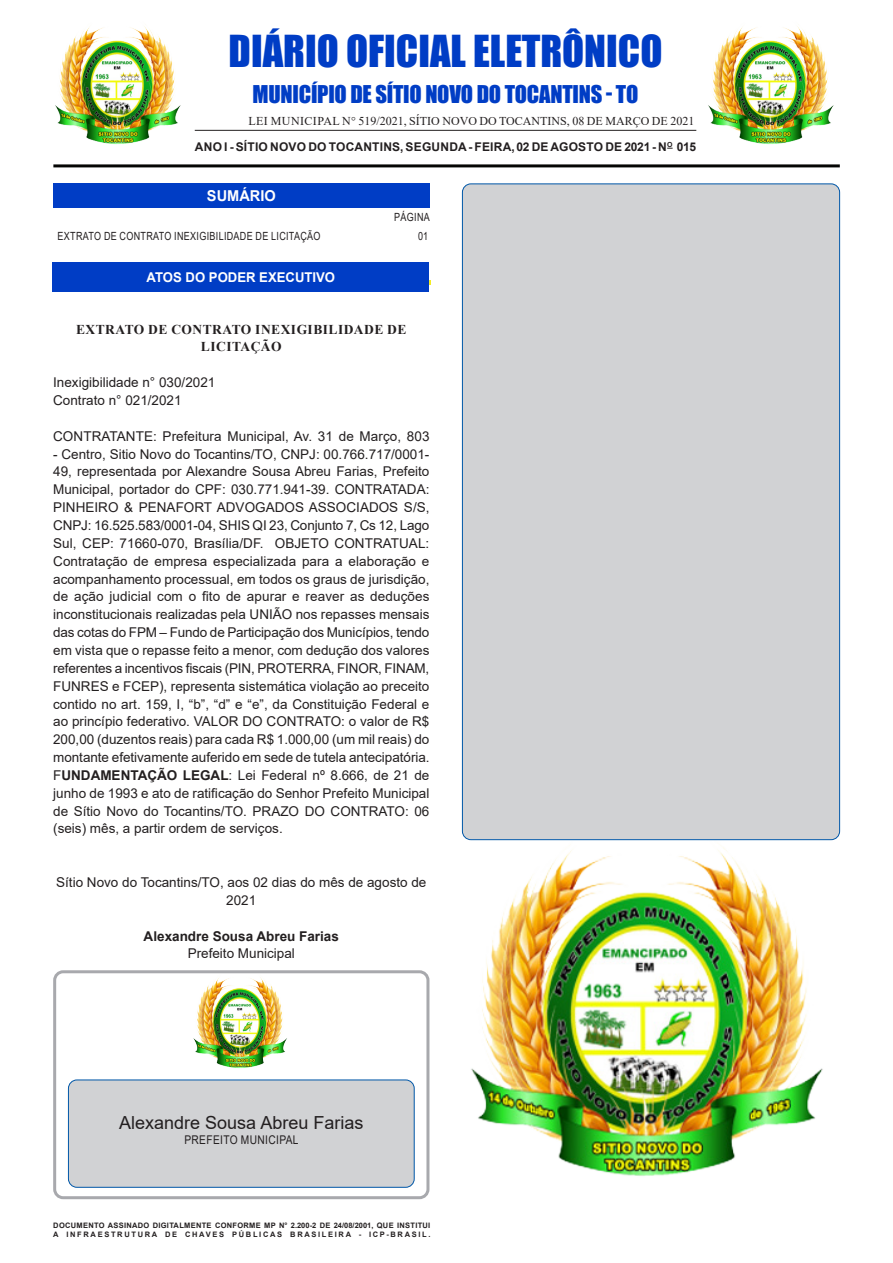
<style>
.page{position:relative;width:893px;height:1263px;background:#fff}
.page>*{position:absolute;margin:0;border:0;box-sizing:border-box;transform-origin:0 0}
.t1{font:40.5px "Impact";color:#003dc5}
.t2{font:22.5px "Impact";letter-spacing:-.01em;color:#003dc5}
.t3{font:18px "Arial";color:#231f20}
.Chancela{font:700 15px "Arial";color:#fff}
.SEM_PARAGRAFO{font:13.5px/17.9px "Arial";color:#231f20;text-align:justify}
.CIDADE{font:13.5px/17.9px "Arial";color:#231f20;text-align:center}
.TITULOS{font:700 13.5px/17.9px "Times New Roman";letter-spacing:.035em;color:#231f20;text-align:center}
.NOME{font:700 13.5px "Arial";color:#231f20}
.Chancela-2{font:700 13.5px "Arial";color:#fff}
.CARGO{font:13.5px "Arial";color:#231f20}
.t4{font:700 12px "Arial";letter-spacing:.015em;color:#231f20}
.CORPO_DE_TEXTO{font:12px "Times New Roman";color:#231f20}
.t5{font:12px "Arial";letter-spacing:.035em;color:#231f20;scale:.85 1}
.Sumario{font:11.25px "Arial";letter-spacing:.035em;color:#231f20;scale:.8 1}
.t6{font:700 7.5px "Arial";letter-spacing:.04em;color:#231f20}
.t7{font:700 7.5px "Arial";letter-spacing:.225em;color:#231f20}
.s1{font-weight:700}
</style>
<div class="page">
<hr style="left:53px;top:164px;width:787px;height:3px;background:#040503">
<hr style="left:195px;top:130px;width:501px;height:1px;background:#231f20">
<div style="left:53px;top:184px;width:376px;height:24px;background:#003dc5"></div>
<div style="left:53px;top:970px;width:376px;height:229px;border:3px solid #a8a9ad;border-radius:9px"></div>
<div style="left:68px;top:1080px;width:346px;height:107px;background:#d1d2d4;border-radius:9px"></div>
<div style="left:68px;top:1080px;width:346px;height:107px;border:1px solid #0057a8;border-radius:9px"></div>
<div style="left:54px;top:280px;width:376px;height:5px;background:#f4ec23"></div>
<div style="left:53px;top:262px;width:376px;height:30px;background:#003dc5"></div>
<img style="left:708px;top:26px;width:126px;height:118px">
<img style="left:55px;top:26px;width:126px;height:118px">
<img style="left:193px;top:977px;width:94px;height:91px">
<img style="left:469px;top:840px;width:364px;height:336px">
<div style="left:462px;top:184px;width:378px;height:656px;background:#d1d2d4;border-radius:9px"></div>
<p class="t1" style="left:229px;top:19px;width:435px">DIÁRIO OFICIAL ELETRÔNICO</p>
<p class="t2" style="left:253px;top:77px;width:387px">MUNICÍPIO DE SÍTIO NOVO DO TOCANTINS - TO</p>
<p class="CORPO_DE_TEXTO" style="left:248px;top:113px;width:447px">LEI MUNICIPAL N° 519/2021, SÍTIO NOVO DO TOCANTINS, 08 DE MARÇO DE 2021</p>
<p class="t4" style="left:195px;top:139px;width:503px">ANO I - SÍTIO NOVO DO TOCANTINS, SEGUNDA - FEIRA, 02 DE AGOSTO DE 2021 - N<sup>O</sup> 015</p>
<p class="Chancela" style="left:207px;top:185px;width:70px">SUMÁRIO</p>
<p class="Sumario" style="left:394px;top:209px;width:46px">PÁGINA</p>
<p class="Sumario" style="left:58px;top:228px;width:330px">EXTRATO DE CONTRATO INEXIGIBILIDADE DE LICITAÇÃO</p>
<p class="Sumario" style="left:418px;top:228px;width:14px">01</p>
<p class="Chancela-2" style="left:147px;top:268px;width:190px">ATOS DO PODER EXECUTIVO</p>
<p class="TITULOS" style="left:76px;top:320px;width:332px">EXTRATO DE CONTRATO INEXIGIBILIDADE DE<br>LICITAÇÃO</p>
<p class="SEM_PARAGRAFO" style="left:53px;top:373px;width:164px">Inexigibilidade n° 030/2021</p>
<p class="SEM_PARAGRAFO" style="left:53px;top:391px;width:130px">Contrato n° 021/2021</p>
<p class="SEM_PARAGRAFO" style="left:53px;top:427px;width:378px">CONTRATANTE: Prefeitura Municipal, Av. 31 de Março, 803</p>
<p class="SEM_PARAGRAFO" style="left:53px;top:445px;width:378px">- Centro, Sitio Novo do Tocantins/TO, CNPJ: 00.766.717/0001- 49, representada por Alexandre Sousa Abreu Farias, Prefeito Municipal, portador do CPF: 030.771.941-39. CONTRATADA:<br>PINHEIRO &amp; PENAFORT ADVOGADOS ASSOCIADOS S/S, CNPJ: 16.525.583/0001-04, SHIS QI 23, Conjunto 7, Cs 12, Lago Sul, CEP: 71660-070, Brasília/DF. OBJETO CONTRATUAL:<br>Contratação de empresa especializada para a elaboração e acompanhamento processual, em todos os graus de jurisdição, de ação judicial com o fito de apurar e reaver as deduções inconstitucionais realizadas pela UNIÃO nos repasses mensais das cotas do FPM – Fundo de Participação dos Municípios, tendo em vista que o repasse feito a menor, com dedução dos valores referentes a incentivos fiscais (PIN, PROTERRA, FINOR, FINAM, FUNRES e FCEP), representa sistemática violação ao preceito contido no art. 159, I, “b”, “d” e “e”, da Constituição Federal e ao princípio federativo. VALOR DO CONTRATO: o valor de R$ 200,00 (duzentos reais) para cada R$ 1.000,00 (um mil reais) do montante efetivamente auferido em sede de tutela antecipatória.<br>F<span class="s1">UNDAMENTAÇÃO LEGAL</span>: Lei Federal nº 8.666, de 21 de junho de 1993 e ato de ratificação do Senhor Prefeito Municipal de Sítio Novo do Tocantins/TO. PRAZO DO CONTRATO: 06 (seis) mês, a partir ordem de serviços.</p>
<p class="CIDADE" style="left:56px;top:873px;width:372px">Sítio Novo do Tocantins/TO, aos 02 dias do mês de agosto de<br>2021</p>
<p class="NOME" style="left:144px;top:926px;width:197px">Alexandre Sousa Abreu Farias</p>
<p class="CARGO" style="left:188px;top:944px;width:109px">Prefeito Municipal</p>
<p class="t3" style="left:119px;top:1110px;width:246px">Alexandre Sousa Abreu Farias</p>
<p class="t5" style="left:184px;top:1131px;width:136px">PREFEITO MUNICIPAL</p>
<p class="t6" style="left:53px;top:1220px;width:379px">DOCUMENTO ASSINADO DIGITALMENTE CONFORME MP N° 2.200-2 DE 24/08/2001, QUE INSTITUI</p>
<p class="t7" style="left:53px;top:1229px;width:379px">A INFRAESTRUTURA DE CHAVES PÚBLICAS BRASILEIRA - ICP-BRASIL.</p>
</div>
